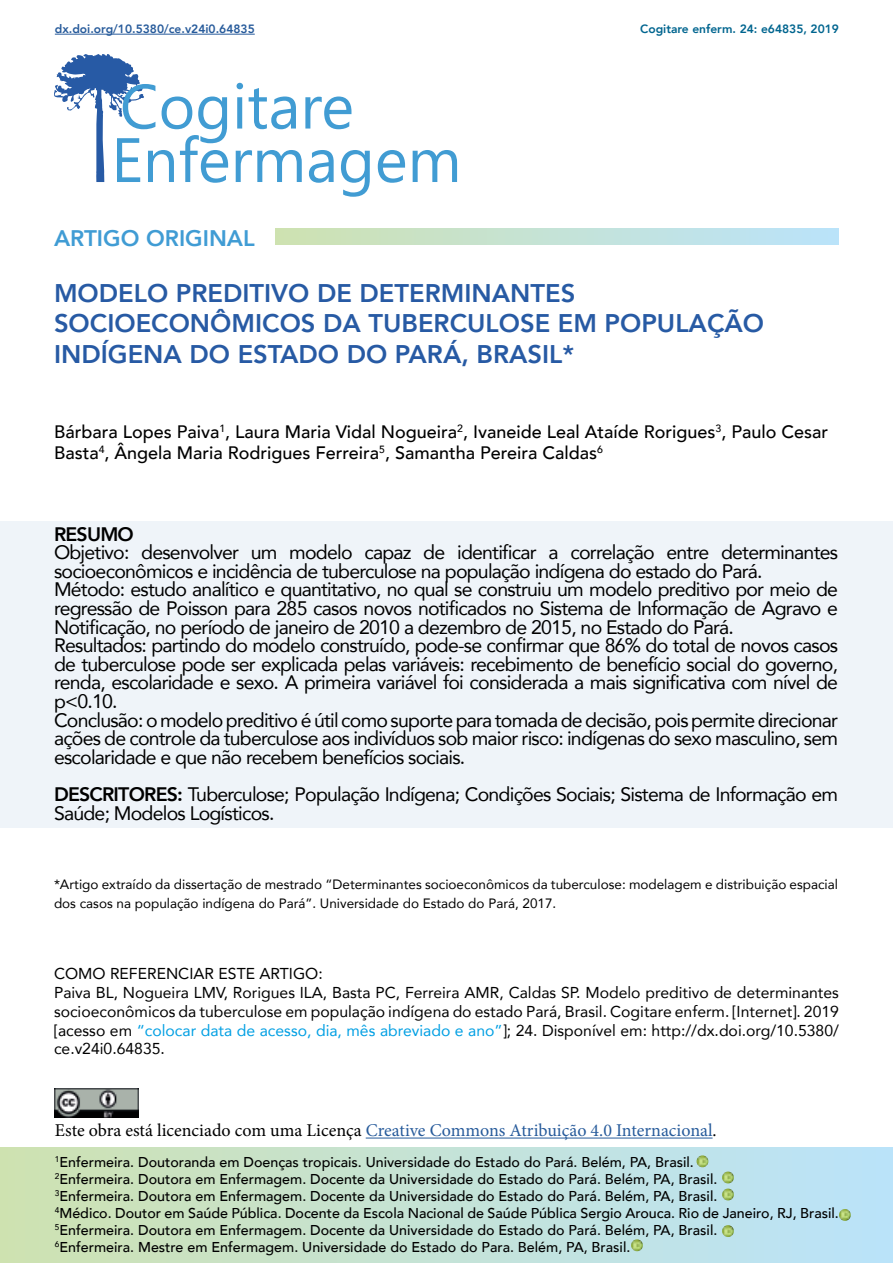
<style>
.page{position:relative;width:893px;height:1263px;background:#fff}
.page>*{position:absolute;margin:0;border:0;box-sizing:border-box;transform-origin:0 0}
.t1{font:800 25.5px/30.6px "Avenir";color:#275aa4}
.t2{font:800 22.5px "Avenir";color:#409cd4}
.t3{font:19.5px/18.6px "Avenir";letter-spacing:-.04em;color:#000}
.t4{font:800 19.5px "Avenir";letter-spacing:-.04em;color:#000}
.t5{font:500 18px/21.6px "Avenir";color:#000}
.t6{font:18px "Minion Pro";color:#275b9b}
.t7{font:15.75px/18.9px "Avenir";color:#000}
.t8{font:500 14.25px/17.1px "Avenir";color:#000}
.t9{font:13.5px/18.8px "Avenir";color:#000}
.t10{font:800 12px "Avenir";color:#275b9b}
.t11{font:800 12px "Avenir";color:#00658f}
.s1{font-weight:800}
.s2{color:#009fe3}
.s3{color:#000}
</style>
<div class="page">
<svg style="left:236px;top:150px;width:66px;height:32px"></svg>
<svg style="left:309px;top:150px;width:25px;height:33px"></svg>
<svg style="left:341px;top:150px;width:29px;height:47px"></svg>
<svg style="left:378px;top:150px;width:27px;height:33px"></svg>
<svg style="left:413px;top:150px;width:44px;height:32px"></svg>
<svg style="left:54px;top:54px;width:174px;height:129px"></svg>
<svg style="left:237px;top:83px;width:6px;height:46px"></svg>
<svg style="left:249px;top:88px;width:47px;height:41px"></svg>
<svg style="left:305px;top:97px;width:46px;height:32px"></svg>
<hr style="left:55px;top:34px;width:200px;height:1px;background:#275b9b">
<div style="left:276px;top:228px;width:563px;height:17px;background:linear-gradient(to right,#cee2b2,#bae3fb)"></div>
<div style="left:0;top:521px;width:893px;height:306px;background:#eff4f9"></div>
<div style="left:0;top:1147px;width:893px;height:116px;background:linear-gradient(to right,#cee2b1,#bae3fb)"></div>
<svg style="left:696px;top:1155px;width:12px;height:12px"></svg>
<svg style="left:631px;top:1239px;width:12px;height:12px"></svg>
<svg style="left:839px;top:1209px;width:12px;height:12px"></svg>
<svg style="left:722px;top:1225px;width:12px;height:12px"></svg>
<svg style="left:722px;top:1171px;width:12px;height:29px"></svg>
<img style="left:55px;top:1089px;width:83px;height:29px">
<hr style="left:366px;top:1137px;width:347px;height:1px;background:#275b9b">
<p class="t10" style="left:55px;top:20px;width:201px">dx.doi.org/10.5380/ce.v24i0.64835</p>
<p class="t11" style="left:640px;top:20px;width:200px">Cogitare enferm. 24: e64835, 2019</p>
<p class="t2" style="left:54px;top:220px;width:202px">ARTIGO ORIGINAL</p>
<h1 class="t1" style="left:54px;top:278px;width:712px">MODELO PREDITIVO DE DETERMINANTES<br>SOCIOECONÔMICOS DA TUBERCULOSE EM POPULAÇÃO<br>INDÍGENA DO ESTADO DO PARÁ, BRASIL*</h1>
<p class="t5" style="left:54px;top:420px;width:776px">Bárbara Lopes Paiva<sup>1</sup>, Laura Maria Vidal Nogueira<sup>2</sup>, Ivaneide Leal Ataíde Rorigues<sup>3</sup>, Paulo Cesar<br>Basta<sup>4</sup>, Ângela Maria Rodrigues Ferreira<sup>5</sup>, Samantha Pereira Caldas<sup>6</sup></p>
<p class="t4" style="left:54px;top:518px;width:81px">RESUMO</p>
<p class="t3" style="left:54px;top:542px;width:786px">Objetivo: desenvolver um modelo capaz de identificar a correlação entre determinantes socioeconômicos e incidência de tuberculose na população indígena do estado do Pará.<br>Método: estudo analítico e quantitativo, no qual se construiu um modelo preditivo por meio de regressão de Poisson para 285 casos novos notificados no Sistema de Informação de Agravo e Notificação, no período de janeiro de 2010 a dezembro de 2015, no Estado do Pará.<br>Resultados: partindo do modelo construído, pode-se confirmar que 86% do total de novos casos de tuberculose pode ser explicada pelas variáveis: recebimento de benefício social do governo, renda, escolaridade e sexo. A primeira variável foi considerada a mais significativa com nível de p&lt;0.10.<br>Conclusão: o modelo preditivo é útil como suporte para tomada de decisão, pois permite direcionar ações de controle da tuberculose aos indivíduos sob maior risco: indígenas do sexo masculino, sem escolaridade e que não recebem benefícios sociais.</p>
<p class="t3" style="left:54px;top:784px;width:786px"><span class="s1">DESCRITORES:</span> Tuberculose; População Indígena; Condições Sociais; Sistema de Informação em<br>Saúde; Modelos Logísticos.</p>
<p class="t9" style="left:54px;top:875px;width:786px">*Artigo extraído da dissertação de mestrado “Determinantes socioeconômicos da tuberculose: modelagem e distribuição espacial dos casos na população indígena do Pará”. Universidade do Estado do Pará, 2017.</p>
<p class="t7" style="left:54px;top:963px;width:786px">COMO REFERENCIAR ESTE ARTIGO:<br>Paiva BL, Nogueira LMV, Rorigues ILA, Basta PC, Ferreira AMR, Caldas SP. Modelo preditivo de determinantes socioeconômicos da tuberculose em população indígena do estado Pará, Brasil. Cogitare enferm. [Internet]. 2019 [acesso em <span class="s2">“colocar data de acesso, dia, mês abreviado e ano”</span>]; 24. Disponível em: http://dx.doi.org/10.5380/ ce.v24i0.64835.</p>
<p class="t6" style="left:55px;top:1118px;width:663px"><span class="s3">Este obra está licenciado com uma Licença</span> Creative Commons Atribuição 4.0 Internacional<span class="s3">.</span></p>
<p class="t8" style="left:55px;top:1152px;width:785px"><sup>1</sup>Enfermeira. Doutoranda em Doenças tropicais. Universidade do Estado do Pará. Belém, PA, Brasil.<br><sup>2</sup>Enfermeira. Doutora em Enfermagem. Docente da Universidade do Estado do Pará. Belém, PA, Brasil.<br><sup>3</sup>Enfermeira. Doutora em Enfermagem. Docente da Universidade do Estado do Pará. Belém, PA, Brasil.<br><sup>4</sup>Médico. Doutor em Saúde Pública. Docente da Escola Nacional de Saúde Pública Sergio Arouca. Rio de Janeiro, RJ, Brasil.<br><sup>5</sup>Enfermeira. Doutora em Enfermagem. Docente da Universidade do Estado do Pará. Belém, PA, Brasil.<br><sup>6</sup>Enfermeira. Mestre em Enfermagem. Universidade do Estado do Para. Belém, PA, Brasil.</p>
</div>
